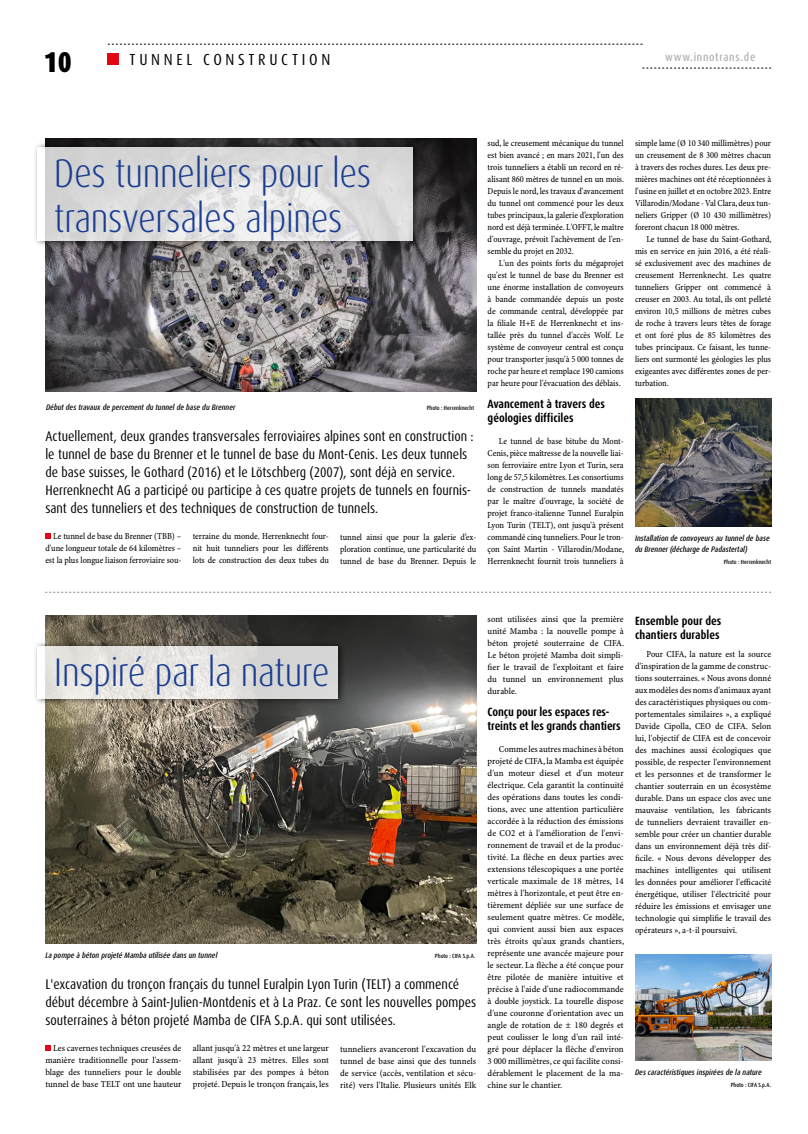
<style>
.page{position:relative;width:808px;height:1134px;background:#fff}
.page>*{position:absolute;margin:0;border:0;box-sizing:border-box;transform-origin:0 0}
.t1{font:300 condensed 40px/45px "Dax OT";letter-spacing:-.01em;color:#1b3e92}
.t2{font:900 condensed 28.7px "Dax OT";color:#000}
.t3{font:condensed 16px "Dax OT";letter-spacing:.23em;color:#000}
.t4{font:condensed 14px/18px "Dax OT";color:#000}
.t5{font:700 condensed 12px/14px "Dax OT";letter-spacing:-.005em;color:#000}
.t6{font:500 condensed 11.6px "Dax OT";letter-spacing:.06em;color:#b3b2b2}
.t7{font:9.2px/12px "Minion Pro Cn Capt";letter-spacing:-.005em;color:#000;text-align:justify}
.t8{font:italic 500 condensed 8px/11px "Dax OT";color:#000}
.t9{font:500 condensed 6px "Dax OT";color:#000}
</style>
<div class="page">
<svg style="left:108px;top:44px;width:534px;height:1px"></svg>
<svg style="left:642px;top:68px;width:129px;height:1px"></svg>
<div style="left:108px;top:53px;width:11px;height:12px;background:#e30613"></div>
<svg style="left:45px;top:592px;width:726px;height:1px"></svg>
<img style="left:45px;top:139px;width:431px;height:252px">
<img style="left:45px;top:615px;width:431px;height:328px">
<img style="left:635px;top:399px;width:136px;height:127px">
<img style="left:635px;top:955px;width:136px;height:105px">
<div style="left:33px;top:141px;width:388px;height:106px;background:#000;opacity:.75"></div>
<svg style="left:37px;top:147px;width:375px;height:94px;background:#dddcdd"></svg>
<div style="left:33px;top:640px;width:314px;height:65px;background:#000;opacity:.75"></div>
<svg style="left:37px;top:646px;width:300px;height:53px;background:#e2e1de"></svg>
<svg style="left:45px;top:533px;width:6px;height:6px"></svg>
<svg style="left:45px;top:1045px;width:6px;height:6px"></svg>
<h2 class="t2" style="left:44px;top:44px;width:30px">10</h2>
<p class="t6" style="left:665px;top:50px;width:92px">www.innotrans.de</p>
<h3 class="t3" style="left:130px;top:49px;width:202px">TUNNEL CONSTRUCTION</h3>
<h1 class="t1" style="left:54px;top:151px;width:319px">Des tunneliers pour les transversales alpines</h1>
<p class="t8" style="left:46px;top:402px;width:191px">Début des travaux de percement du tunnel de base du Brenner</p>
<p class="t9" style="left:427px;top:404px;width:49px">Photo : Herrenknecht</p>
<p class="t4" style="left:45px;top:427px;width:430px">Actuellement, deux grandes transversales ferroviaires alpines sont en construction : le tunnel de base du Brenner et le tunnel de base du Mont-Cenis. Les deux tunnels de base suisses, le Gothard (2016) et le Lötschberg (2007), sont déjà en service.<br>Herrenknecht AG a participé ou participe à ces quatre projets de tunnels en fournis&shy;sant des tunneliers et des techniques de construction de tunnels.</p>
<p class="t7" style="left:45px;top:531px;width:138px;text-indent:8px">Le tunnel de base du Brenner (TBB) – d'une longueur totale de 64 kilomètres – est la plus longue liaison ferroviaire sou-</p>
<p class="t7" style="left:193px;top:531px;width:138px">terraine du monde. Herrenknecht four&shy;nit huit tunneliers pour les différents lots de construction des deux tubes du</p>
<p class="t7" style="left:340px;top:531px;width:138px">tunnel ainsi que pour la galerie d’ex&shy;ploration continue, une particularité du tunnel de base du Brenner. Depuis le</p>
<p class="t7" style="left:488px;top:137px;width:138px">sud, le creusement mécanique du tunnel est bien avancé ; en mars 2021, l'un des trois tunneliers a établi un record en ré&shy;alisant 860 mètres de tunnel en un mois.<br>Depuis le nord, les travaux d'avancement du tunnel ont commencé pour les deux tubes principaux, la galerie d’exploration nord est déjà terminée. L'OFFT, le maître d'ouvrage, prévoit l'achèvement de l'en&shy;semble du projet en 2032.</p>
<p class="t7" style="left:488px;top:257px;width:138px;text-indent:11px">L'un des points forts du mégaprojet qu'est le tunnel de base du Brenner est une énorme installation de convoyeurs à bande commandée depuis un poste de commande central, développée par la filiale H+E de Herrenknecht et ins&shy;tallée près du tunnel d'accès Wolf. Le système de convoyeur central est conçu pour transporter jusqu'à 5 000 tonnes de roche par heure et remplace 190 camions par heure pour l'évacuation des déblais.</p>
<h3 class="t5" style="left:488px;top:397px;width:119px">Avancement à travers des géologies difficiles</h3>
<p class="t7" style="left:488px;top:435px;width:138px;text-indent:11px">Le tunnel de base bitube du Mont-Cenis, pièce maîtresse de la nouvelle liai&shy;son ferroviaire entre Lyon et Turin, sera long de 57,5 kilomètres. Les consortiums de construction de tunnels mandatés par le maître d'ouvrage, la société de projet franco-italienne Tunnel Euralpin Lyon Turin (TELT), ont jusqu'à présent commandé cinq tunneliers. Pour le tron&shy;çon Saint Martin - Villarodin/Modane, Herrenknecht fournit trois tunneliers à</p>
<p class="t7" style="left:635px;top:137px;width:138px">simple lame (Ø 10 340 millimètres) pour un creusement de 8 300 mètres chacun à travers des roches dures. Les deux pre&shy;mières machines ont été réceptionnées à l'usine en juillet et en octobre 2023. Entre Villarodin/Modane - Val Clara, deux tun&shy;neliers Gripper (Ø 10 430 millimètres) foreront chacun 18 000 mètres.</p>
<p class="t7" style="left:635px;top:233px;width:138px;text-indent:11px">Le tunnel de base du Saint-Gothard, mis en service en juin 2016, a été réali&shy;sé exclusivement avec des machines de creusement Herrenknecht. Les quatre tunneliers Gripper ont commencé à creuser en 2003. Au total, ils ont pelleté environ 10,5 millions de mètres cubes de roche à travers leurs têtes de forage et ont foré plus de 85 kilomètres des tubes principaux. Ce faisant, les tunne&shy;liers ont surmonté les géologies les plus exigeantes avec différentes zones de per&shy;turbation.</p>
<p class="t8" style="left:635px;top:533px;width:136px">Installation de convoyeurs au tunnel de base du Brenner (décharge de Padastertal)</p>
<p class="t9" style="left:724px;top:558px;width:49px">Photo : Herrenknecht</p>
<h1 class="t1" style="left:54px;top:650px;width:277px">Inspiré par la nature</h1>
<p class="t8" style="left:45px;top:950px;width:174px">La pompe à béton projeté Mamba utilisée dans un tunnel</p>
<p class="t9" style="left:435px;top:952px;width:42px">Photo : CIFA S.p.A.</p>
<h3 class="t4" style="left:45px;top:975px;width:432px">L'excavation du tronçon français du tunnel Euralpin Lyon Turin (TELT) a commencé début décembre à Saint-Julien-Montdenis et à La Praz. Ce sont les nouvelles pompes souterraines à béton projeté Mamba de CIFA S.p.A. qui sont utilisées.</h3>
<p class="t7" style="left:45px;top:1043px;width:138px;text-indent:8px">Les cavernes techniques creusées de manière traditionnelle pour l'assem&shy;blage des tunneliers pour le double tunnel de base TELT ont une hauteur</p>
<p class="t7" style="left:193px;top:1043px;width:138px">allant jusqu'à 22 mètres et une largeur allant jusqu'à 23 mètres. Elles sont stabilisées par des pompes à béton projeté. Depuis le tronçon français, les</p>
<p class="t7" style="left:340px;top:1043px;width:138px">tunneliers avanceront l'excavation du tunnel de base ainsi que des tunnels de service (accès, ventilation et sécu&shy;rité) vers l'Italie. Plusieurs unités Elk</p>
<p class="t7" style="left:488px;top:613px;width:138px">sont utilisées ainsi que la première unité Mamba : la nouvelle pompe à béton projeté souterraine de CIFA.<br>Le béton projeté Mamba doit simpli&shy;fier le travail de l'exploitant et faire du tunnel un environnement plus durable.</p>
<h3 class="t5" style="left:488px;top:705px;width:135px">Conçu pour les espaces res&shy;treints et les grands chantiers</h3>
<p class="t7" style="left:488px;top:743px;width:138px;text-indent:11px">Comme les autres machines à béton projeté de CIFA, la Mamba est équipée d'un moteur diesel et d'un moteur électrique. Cela garantit la continuité des opérations dans toutes les condi&shy;tions, avec une attention particulière accordée à la réduction des émissions de CO2 et à l'amélioration de l'envi&shy;ronnement de travail et de la produc&shy;tivité. La flèche en deux parties avec extensions télescopiques a une portée verticale maximale de 18 mètres, 14 mètres à l'horizontale, et peut être en&shy;tièrement dépliée sur une surface de seulement quatre mètres. Ce modèle, qui convient aussi bien aux espaces très étroits qu'aux grands chantiers, représente une avancée majeure pour le secteur. La flèche a été conçue pour être pilotée de manière intuitive et précise à l'aide d'une radiocommande à double joystick. La tourelle dispose d'une couronne d'orientation avec un angle de rotation de ± 180 degrés et peut coulisser le long d'un rail inté&shy;gré pour déplacer la flèche d'environ 3 000 millimètres, ce qui facilite consi&shy;dérablement le placement de la ma&shy;chine sur le chantier.</p>
<h3 class="t5" style="left:635px;top:614px;width:88px">Ensemble pour des chantiers durables</h3>
<p class="t7" style="left:635px;top:648px;width:138px;text-indent:11px">Pour CIFA, la nature est la source d'inspiration de la gamme de construc&shy;tions souterraines. « Nous avons donné aux modèles des noms d'animaux ayant des caractéristiques physiques ou com&shy;portementales similaires », a expliqué Davide Cipolla, CEO de CIFA. Selon lui, l'objectif de CIFA est de concevoir des machines aussi écologiques que possible, de respecter l'environnement et les personnes et de transformer le chantier souterrain en un écosystème durable. Dans un espace clos avec une mauvaise ventilation, les fabricants de tunneliers devraient travailler en&shy;semble pour créer un chantier durable dans un environnement déjà très dif&shy;ficile. « Nous devons développer des machines intelligentes qui utilisent les données pour améliorer l'efficacité énergétique, utiliser l'électricité pour réduire les émissions et envisager une technologie qui simplifie le travail des opérateurs », a-t-il poursuivi.</p>
<p class="t8" style="left:635px;top:1067px;width:128px">Des caractéristiques inspirées de la nature</p>
<p class="t9" style="left:731px;top:1081px;width:42px">Photo : CIFA S.p.A.</p>
</div>
